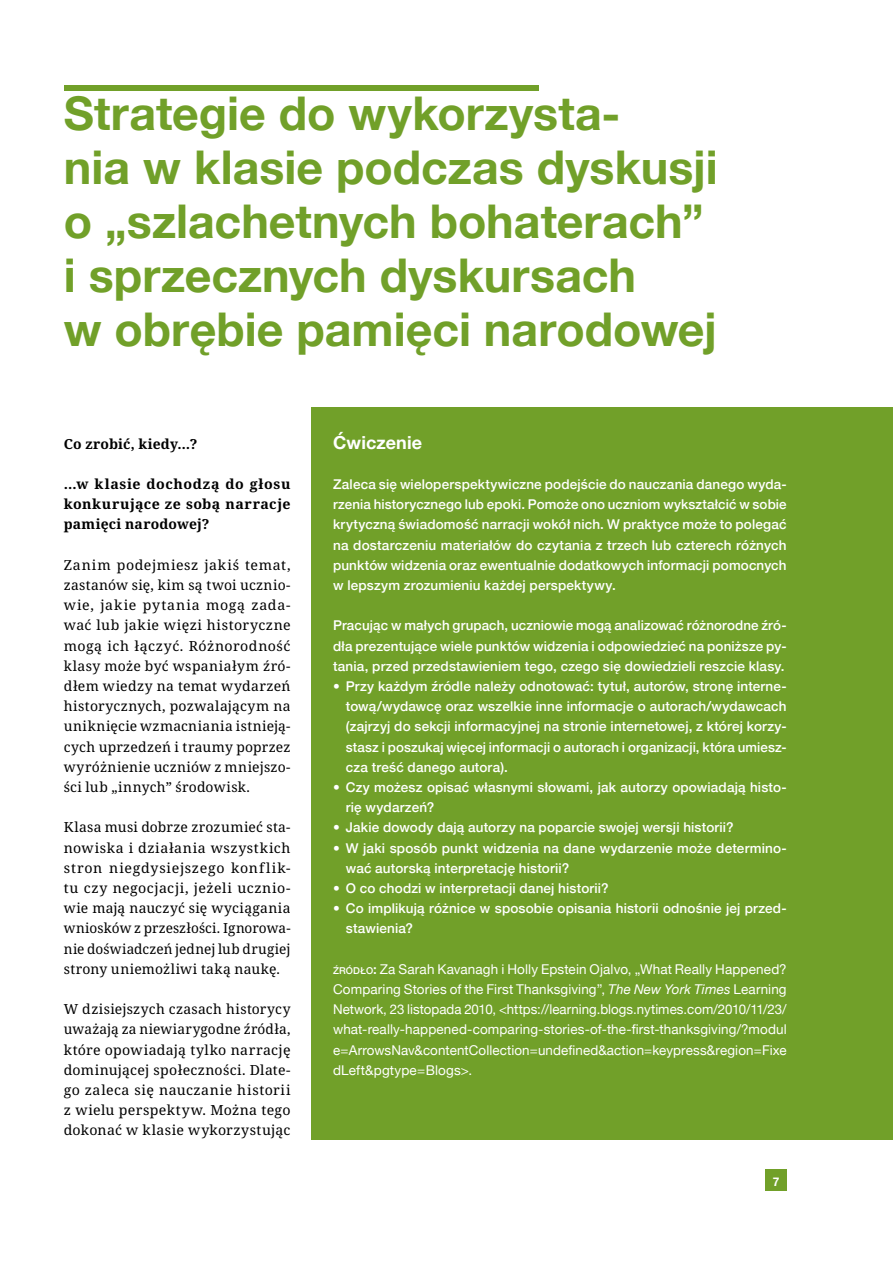
<style>
.page{position:relative;width:893px;height:1263px;background:#fff}
.page>*{position:absolute;margin:0;border:0;box-sizing:border-box;transform-origin:0 0}
.t1{font:700 46.5px/54px "Helvetica Neue";color:#71a029}
.t2{font:700 18px "Helvetica Neue";letter-spacing:.005em;color:#fff}
.t3{font:13.8px/20.2px "Noto Serif";letter-spacing:.02em;color:#000;text-align:justify}
.t4{font:700 13.8px/20.2px "Noto Serif";letter-spacing:.025em;color:#000;text-align:justify}
.t5{font:500 13.5px/20.2px "Helvetica Neue";letter-spacing:.01em;color:#fff;text-align:justify}
.t6{font:13.5px/20.2px "Helvetica Neue";letter-spacing:.01em;color:#fff;text-align:justify}
.t7{font:700 12px "Helvetica Neue";color:#fff}
.s1{font-weight:500;font-size:9.45px}
.s2{font-weight:500}
.s3{font-style:italic}
</style>
<div class="page">
<div style="left:765px;top:1169px;width:22px;height:22px;background:#71a029"></div>
<div style="left:312px;top:407px;width:581px;height:733px;background:#71a029"></div>
<div style="left:64px;top:85px;width:475px;height:5px;background:#71a029"></div>
<h1 class="t1" style="left:64px;top:88px;width:656px">Strategie do wykorzysta-<br>nia w klasie podczas dyskusji o „szlachetnych bohaterach” i sprzecznych dyskursach<br>w obrębie pamięci narodowej</h1>
<p class="t4" style="left:64px;top:434px;width:135px">Co zrobić, kiedy…?</p>
<p class="t4" style="left:64px;top:474px;width:228px">…w klasie dochodzą do głosu konkurujące ze sobą narracje pamięci narodowej?</p>
<p class="t3" style="left:64px;top:555px;width:228px">Zanim podejmiesz jakiś temat, zastanów się, kim są twoi ucznio&shy;wie, jakie pytania mogą zada&shy;wać lub jakie więzi historyczne mogą ich łączyć. Różnorodność klasy może być wspaniałym źró&shy;dłem wiedzy na temat wydarzeń historycznych, pozwalającym na uniknięcie wzmacniania istnieją&shy;cych uprzedzeń i traumy poprzez wyróżnienie uczniów z mniejszo&shy;ści lub „innych” środowisk.</p>
<p class="t3" style="left:64px;top:818px;width:228px">Klasa musi dobrze zrozumieć sta&shy;nowiska i działania wszystkich stron niegdysiejszego konflik&shy;tu czy negocjacji, jeżeli ucznio&shy;wie mają nauczyć się wyciągania wniosków z przeszłości. Ignorowa&shy;nie doświadczeń jednej lub drugiej strony uniemożliwi taką naukę.</p>
<p class="t3" style="left:64px;top:999px;width:228px">W dzisiejszych czasach historycy uważają za niewiarygodne źródła, które opowiadają tylko narrację dominującej społeczności. Dlate&shy;go zaleca się nauczanie historii z wielu perspektyw. Można tego dokonać w klasie wykorzystując</p>
<h2 class="t2" style="left:333px;top:428px;width:91px">Ćwiczenie</h2>
<p class="t5" style="left:333px;top:473px;width:455px">Zaleca się wieloperspektywiczne podejście do nauczania danego wyda&shy;rzenia historycznego lub epoki. Pomoże ono uczniom wykształcić w sobie krytyczną świadomość narracji wokół nich. W praktyce może to polegać na dostarczeniu materiałów do czytania z trzech lub czterech różnych punktów widzenia oraz ewentualnie dodatkowych informacji pomocnych w lepszym zrozumieniu każdej perspektywy.</p>
<p class="t5" style="left:333px;top:614px;width:455px">Pracując w małych grupach, uczniowie mogą analizować różnorodne źró&shy;dła prezentujące wiele punktów widzenia i odpowiedzieć na poniższe py&shy;tania, przed przedstawieniem tego, czego się dowiedzieli reszcie klasy.</p>
<p class="t5" style="left:346px;top:675px;width:442px;text-indent:-13px">• Przy każdym źródle należy odnotować: tytuł, autorów, stronę interne&shy;tową/wydawcę oraz wszelkie inne informacje o autorach/wydawcach (zajrzyj do sekcji informacyjnej na stronie internetowej, z której korzy&shy;stasz i poszukaj więcej informacji o autorach i organizacji, która umiesz&shy;cza treść danego autora).</p>
<p class="t5" style="left:346px;top:776px;width:442px;text-indent:-13px">• Czy możesz opisać własnymi słowami, jak autorzy opowiadają histo&shy;rię wydarzeń?</p>
<p class="t5" style="left:333px;top:816px;width:402px">• Jakie dowody dają autorzy na poparcie swojej wersji historii?</p>
<p class="t5" style="left:346px;top:837px;width:442px;text-indent:-13px">• W jaki sposób punkt widzenia na dane wydarzenie może determino&shy;wać autorską interpretację historii?</p>
<p class="t5" style="left:333px;top:877px;width:277px">• O co chodzi w interpretacji danej historii?</p>
<p class="t5" style="left:346px;top:897px;width:442px;text-indent:-13px">• Co implikują różnice w sposobie opisania historii odnośnie jej przed&shy;stawienia?</p>
<p class="t6" style="left:333px;top:960px;width:455px"><span class="s1">źródło</span><span class="s2">:</span> Za Sarah Kavanagh i Holly Epstein Ojalvo, „What Really Happened?<br>Comparing Stories of the First Thanksgiving”, <span class="s3">The New York Times</span> Learning Network, 23 listopada 2010, &lt;https://learning.blogs.nytimes.com/2010/11/23/ what-really-happened-comparing-stories-of-the-first-thanksgiving/?modul e=ArrowsNav&amp;contentCollection=undefined&amp;action=keypress&amp;region=Fixe dLeft&amp;pgtype=Blogs&gt;.</p>
<p class="t7" style="left:773px;top:1172px;width:8px">7</p>
</div>
